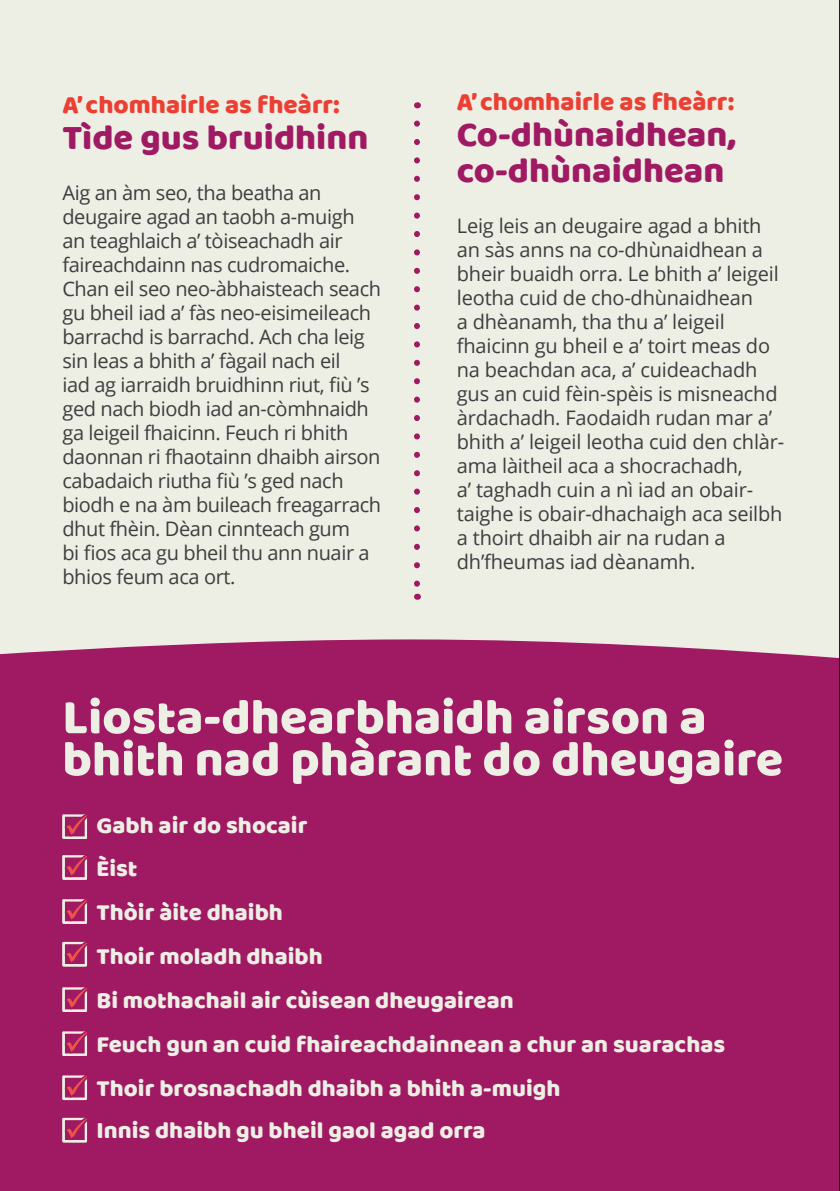
<style>
.page{position:relative;width:840px;height:1191px;background:#fff}
.page>*{position:absolute;margin:0;border:0;box-sizing:border-box;transform-origin:0 0}
.t1{font:50px/42px "Baloo Bhai";color:#edeee4}
.t2{font:36px/36px "Baloo Bhai";color:#9f1a62}
.t3{font:26px "Baloo Bhai";color:#ec3f34}
.t4{font:24px/43.6px "Baloo Bhai";color:#edeee4}
.t5{font:20px/24px "Open Sans";letter-spacing:-.02em;color:#3e3e3f}
</style>
<div class="page">
<div style="left:0;top:0;width:839px;height:1191px;background:#edeee4"></div>
<div style="left:0;top:639px;width:838px;height:552px;background:#9f1a62"></div>
<svg style="left:61px;top:811px;width:30px;height:29px"></svg>
<svg style="left:61px;top:852px;width:30px;height:29px"></svg>
<svg style="left:61px;top:896px;width:30px;height:29px"></svg>
<svg style="left:61px;top:939px;width:30px;height:28px"></svg>
<svg style="left:61px;top:984px;width:30px;height:29px"></svg>
<svg style="left:61px;top:1028px;width:30px;height:29px"></svg>
<svg style="left:61px;top:1072px;width:30px;height:29px"></svg>
<svg style="left:61px;top:1115px;width:30px;height:28px"></svg>
<svg style="left:414px;top:123px;width:6px;height:464px"></svg>
<hr style="left:838px;top:0;width:1px;height:1191px;background:#231f20">
<h3 class="t3" style="left:62px;top:89px;width:279px">A’ chomhairle as fheàrr:</h3>
<h2 class="t2" style="left:62px;top:118px;width:307px">Tìde gus bruidhinn</h2>
<p class="t5" style="left:62px;top:180px;width:320px">Aig an àm seo, tha beatha an deugaire agad an taobh a-muigh an teaghlaich a’ tòiseachadh air faireachdainn nas cudromaiche.<br>Chan eil seo neo-àbhaisteach seach gu bheil iad a’ fàs neo-eisimeileach barrachd is barrachd. Ach cha leig sin leas a bhith a’ fàgail nach eil<br>iad ag iarraidh bruidhinn riut, fiù ’s ged nach biodh iad an-còmhnaidh ga leigeil fhaicinn. Feuch ri bhith daonnan ri fhaotainn dhaibh airson cabadaich riutha fiù ’s ged nach biodh e na àm buileach freagarrach dhut fhèin. Dèan cinnteach gum<br>bi fios aca gu bheil thu ann nuair a bhios feum aca ort.</p>
<h3 class="t3" style="left:456px;top:86px;width:279px">A’ chomhairle as fheàrr:</h3>
<h2 class="t2" style="left:456px;top:116px;width:281px">Co-dhùnaidhean, co-dhùnaidhean</h2>
<p class="t5" style="left:456px;top:213px;width:328px">Leig leis an deugaire agad a bhith an sàs anns na co-dhùnaidhean a bheir buaidh orra. Le bhith a’ leigeil leotha cuid de cho-dhùnaidhean<br>a dhèanamh, tha thu a’ leigeil fhaicinn gu bheil e a’ toirt meas do na beachdan aca, a’ cuideachadh gus an cuid fèin-spèis is misneachd àrdachadh. Faodaidh rudan mar a’ bhith a’ leigeil leotha cuid den chlàr&shy;ama làitheil aca a shocrachadh,<br>a’ taghadh cuin a nì iad an obair&shy;taighe is obair-dhachaigh aca seilbh a thoirt dhaibh air na rudan a dh’fheumas iad dèanamh.</p>
<h1 class="t1" style="left:62px;top:695px;width:721px">Liosta-dhearbhaidh airson a bhith nad phàrant do dheugaire</h1>
<p class="t4" style="left:96px;top:803px;width:630px">Gabh air do shocair<br>Èist<br>Thòir àite dhaibh<br>Thoir moladh dhaibh<br>Bi mothachail air cùisean dheugairean<br>Feuch gun an cuid fhaireachdainnean a chur an suarachas<br>Thoir brosnachadh dhaibh a bhith a-muigh<br>Innis dhaibh gu bheil gaol agad orra</p>
</div>
